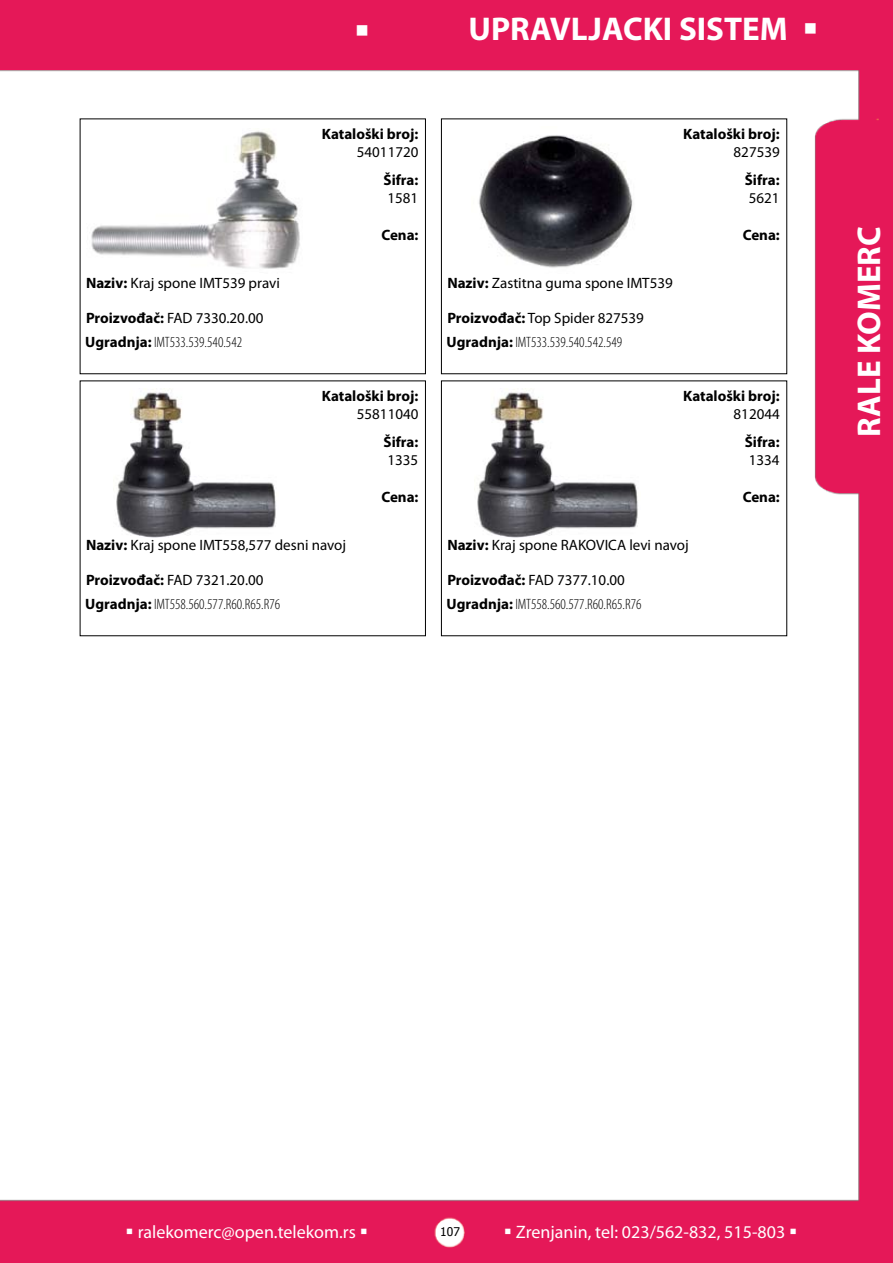
<style>
.page{position:relative;width:893px;height:1263px;background:#fff}
.page>*{position:absolute;margin:0;border:0;box-sizing:border-box;transform-origin:0 0}
.t1{font:700 33px "Myriad Pro";color:#fff}
.t2{font:18px "Myriad Pro";color:#fff}
.t3{font:18px "Wingdings";color:#fff}
.t4{font:300 condensed 15px/24px "Myriad Pro";color:#000}
.t5{font:15px "Myriad Pro";color:#000}
.t6{font:700 15px/24px "Myriad Pro";color:#000}
.t7{font:12px "Tahoma";color:#000}
.s1{font-weight:700}
.s2{font-weight:400}
.s3{font-weight:300;font-stretch:condensed}
.s4{font-weight:700;font-stretch:normal}
.s5{font-weight:400;font-stretch:normal}
</style>
<div class="page">
<img style="left:0;top:0;width:893px;height:1263px">
<img style="left:86px;top:129px;width:220px;height:144px">
<img style="left:471px;top:127px;width:172px;height:148px">
<img style="left:113px;top:389px;width:166px;height:148px">
<img style="left:474px;top:389px;width:166px;height:148px">
<h1 class="t1" style="left:469px;top:8px;width:321px">UPRAVLJACKI SISTEM</h1>
<p class="t3" style="left:355px;top:21px;width:15px">■</p>
<p class="t3" style="left:804px;top:19px;width:15px">■</p>
<p class="t6" style="left:322px;top:121px;width:98px">Kataloški broj:</p>
<p class="t5" style="left:357px;top:142px;width:63px">54011720</p>
<p class="t6" style="left:683px;top:121px;width:98px">Kataloški broj:</p>
<p class="t5" style="left:734px;top:142px;width:48px">827539</p>
<p class="t6" style="left:384px;top:167px;width:36px">Šifra:</p>
<p class="t5" style="left:387px;top:188px;width:32px">1581</p>
<p class="t6" style="left:745px;top:167px;width:36px">Šifra:</p>
<p class="t5" style="left:749px;top:188px;width:32px">5621</p>
<p class="t6" style="left:381px;top:223px;width:39px">Cena:</p>
<p class="t6" style="left:743px;top:223px;width:39px">Cena:</p>
<p class="t5" style="left:86px;top:274px;width:195px"><span class="s1">Naziv:</span> Kraj spone IMT539 pravi</p>
<p class="t6" style="left:85px;top:305px;width:180px">Proizvođač: <span class="s2">FAD 7330.20.00<br></span>Ugradnja: <span class="s3">IMT533.539.540.542</span></p>
<p class="t5" style="left:447px;top:274px;width:227px"><span class="s1">Naziv:</span> Zastitna guma spone IMT539</p>
<p class="t4" style="left:447px;top:306px;width:199px"><span class="s4">Proizvođač:</span> <span class="s5">Top Spider 827539<br></span><span class="s4">Ugradnja:</span> IMT533.539.540.542.549</p>
<p class="t6" style="left:322px;top:383px;width:98px">Kataloški broj:</p>
<p class="t5" style="left:357px;top:404px;width:63px">55811040</p>
<p class="t6" style="left:683px;top:383px;width:98px">Kataloški broj:</p>
<p class="t5" style="left:734px;top:404px;width:48px">812044</p>
<p class="t6" style="left:384px;top:429px;width:36px">Šifra:</p>
<p class="t5" style="left:387px;top:450px;width:32px">1335</p>
<p class="t6" style="left:745px;top:429px;width:36px">Šifra:</p>
<p class="t5" style="left:749px;top:450px;width:32px">1334</p>
<p class="t6" style="left:381px;top:485px;width:39px">Cena:</p>
<p class="t6" style="left:743px;top:485px;width:39px">Cena:</p>
<p class="t5" style="left:86px;top:536px;width:262px"><span class="s1">Naziv:</span> Kraj spone IMT558,577 desni navoj</p>
<p class="t4" style="left:85px;top:568px;width:196px"><span class="s4">Proizvođač:</span> <span class="s5">FAD 7321.20.00<br></span><span class="s4">Ugradnja:</span> IMT558.560.577.R60.R65.R76</p>
<p class="t5" style="left:447px;top:536px;width:243px"><span class="s1">Naziv:</span> Kraj spone RAKOVICA levi navoj</p>
<p class="t4" style="left:447px;top:568px;width:196px"><span class="s4">Proizvođač:</span> <span class="s5">FAD 7377.10.00<br></span><span class="s4">Ugradnja:</span> IMT558.560.577.R60.R65.R76</p>
<h1 class="t1" style="left:848px;top:437px;width:212px;rotate:-90deg">RALE KOMERC</h1>
<p class="t2" style="left:126px;top:1221px;width:244px">▪ ralekomerc@open.telekom.rs ▪</p>
<p class="t2" style="left:504px;top:1221px;width:295px">▪ Zrenjanin, tel: 023/562-832, 515-803 ▪</p>
<p class="t7" style="left:440px;top:1224px;width:21px">107</p>
</div>
